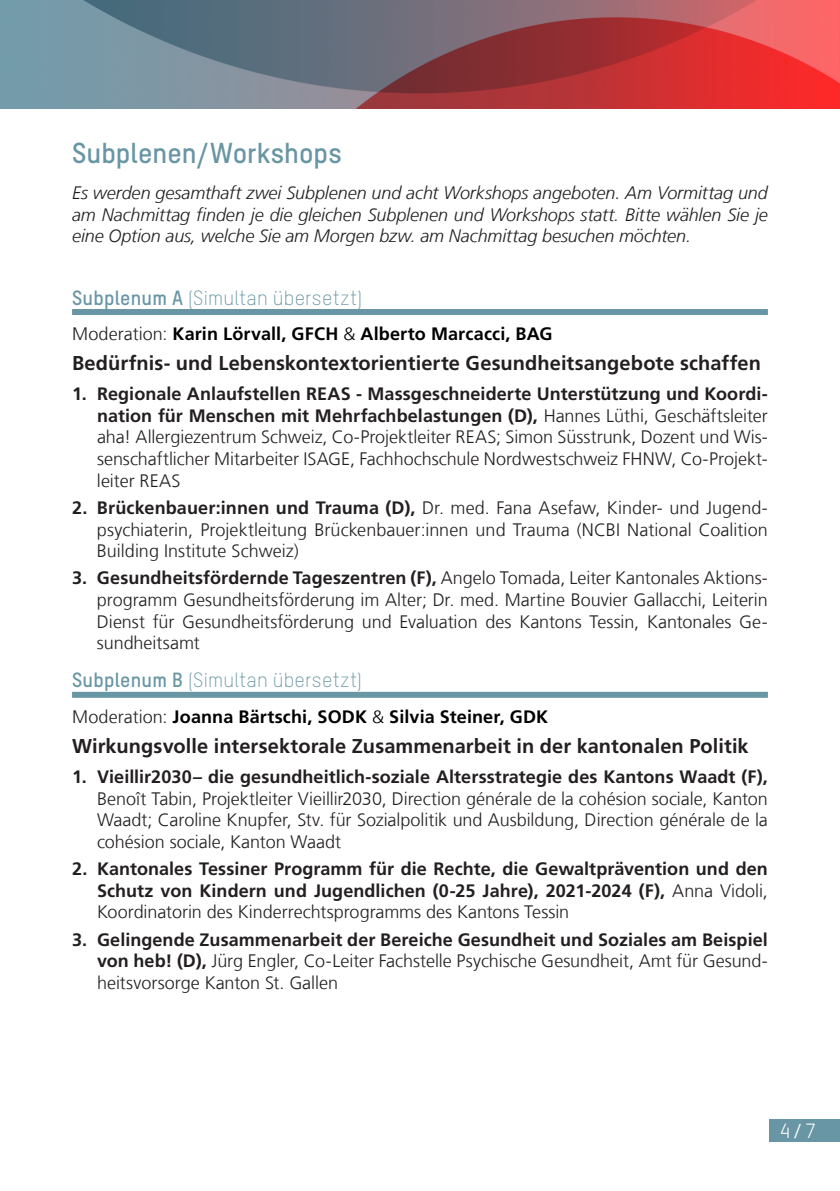
<style>
.page{position:relative;width:840px;height:1191px;background:#fff}
.page>*{position:absolute;margin:0;border:0;box-sizing:border-box;transform-origin:0 0}
.t1{font:28px "T Star Bold";color:#6996a4}
.t2{font:700 20px "Frutiger LT Com";letter-spacing:.005em;color:#231f20}
.t3{font:20px "T Star Light";letter-spacing:.01em;color:#6996a4}
.t4{font:20px "T Star Regular";color:#fff}
.t5{font:300 18px/21.6px "Frutiger LT Com";color:#231f20;text-align:justify}
.t6{font:700 18px/21.6px "Frutiger LT Com";letter-spacing:.005em;color:#231f20;text-align:justify}
.t7{font:italic 300 18px/21.6px "Frutiger LT Com";letter-spacing:-.005em;color:#231f20;text-align:justify}
.t8{font:700 18px "Frutiger LT Com";letter-spacing:.01em;color:#000}
.s1{font-family:"T Star Bold"}
.s2{font-weight:300;color:#231f20}
.s3{font-weight:300}
.s4{font-weight:700}
.s5{font-family:"Frutiger LT Com";font-weight:300}
</style>
<div class="page">
<div style="left:72px;top:309px;width:695px;height:6px;background:#6996a4"></div>
<div style="left:72px;top:692px;width:695px;height:6px;background:#6996a4"></div>
<img style="left:0;top:0;width:839px;height:109px">
<div style="left:768px;top:1119px;width:71px;height:22px;background:#6996a4"></div>
<h1 class="t1" style="left:72px;top:136px;width:271px">Subplenen/Workshops</h1>
<p class="t7" style="left:72px;top:182px;width:697px">Es werden gesamthaft zwei Subplenen und acht Workshops angeboten. Am Vormittag und am Nachmittag finden je die gleichen Subplenen und Workshops statt. Bitte wählen Sie je eine Option aus, welche Sie am Morgen bzw. am Nachmittag besuchen möchten.</p>
<p class="t3" style="left:72px;top:286px;width:292px"><span class="s1">Subplenum A</span> (Simultan übersetzt)</p>
<p class="t8" style="left:72px;top:324px;width:481px"><span class="s2">Moderation:</span> Karin Lörvall, GFCH <span class="s3">&amp;</span> Alberto Marcacci, BAG</p>
<p class="t2" style="left:72px;top:351px;width:690px">Bedürfnis- und Lebenskontextorientierte Gesundheitsangebote schaffen</p>
<p class="t5" style="left:97px;top:383px;width:672px;text-indent:-25px"><span class="s4">1. Regionale Anlaufstellen REAS - Massgeschneiderte Unterstützung und Koordi&shy;nation für Menschen mit Mehrfachbelastungen (D),</span> Hannes Lüthi, Geschäftsleiter aha! Allergiezentrum Schweiz, Co-Projektleiter REAS; Simon Süsstrunk, Dozent und Wis‑ senschaftlicher Mitarbeiter ISAGE, Fachhochschule Nordwestschweiz FHNW, Co-Projekt‑ leiter REAS</p>
<p class="t5" style="left:97px;top:497px;width:672px;text-indent:-25px"><span class="s4">2. Brückenbauer:innen und Trauma (D),</span> Dr. med. Fana Asefaw, Kinder- und Jugend‑ psychiaterin, Projektleitung Brückenbauer:innen und Trauma (NCBI National Coalition Building Institute Schweiz)</p>
<p class="t5" style="left:97px;top:567px;width:672px;text-indent:-25px"><span class="s4">3. Gesundheitsfördernde Tageszentren (F),</span> Angelo Tomada, Leiter Kantonales Aktions‑ programm Gesundheitsförderung im Alter; Dr. med. Martine Bouvier Gallacchi, Leiterin Dienst für Gesundheitsförderung und Evaluation des Kantons Tessin, Kantonales Ge‑ sundheitsamt</p>
<p class="t3" style="left:72px;top:668px;width:292px"><span class="s1">Subplenum B</span> (Simultan übersetzt)</p>
<p class="t8" style="left:72px;top:706px;width:477px"><span class="s2">Moderation:</span> Joanna Bärtschi, SODK <span class="s3">&amp;</span> Silvia Steiner, GDK</p>
<p class="t2" style="left:72px;top:734px;width:677px">Wirkungsvolle intersektorale Zusammenarbeit in der kantonalen Politik</p>
<p class="t6" style="left:72px;top:766px;width:696px">1. Vieillir2030– die gesundheitlich-soziale Altersstrategie des Kantons Waadt (F),</p>
<p class="t5" style="left:97px;top:787px;width:672px">Benoît Tabin, Projektleiter Vieillir2030, Direction générale de la cohésion sociale, Kanton Waadt; Caroline Knupfer, Stv. für Sozialpolitik und Ausbildung, Direction générale de la cohésion sociale, Kanton Waadt</p>
<p class="t6" style="left:97px;top:858px;width:672px;text-indent:-25px">2. Kantonales Tessiner Programm für die Rechte, die Gewaltprävention und den Schutz von Kindern und Jugendlichen (0-25 Jahre), 2021-2024 (F), <span class="s3">Anna Vidoli, Koordinatorin des Kinderrechtsprogramms des Kantons Tessin</span></p>
<p class="t5" style="left:97px;top:928px;width:672px;text-indent:-25px"><span class="s4">3. Gelingende Zusammenarbeit der Bereiche Gesundheit und Soziales am Beispiel von heb! (D),</span> Jürg Engler, Co-Leiter Fachstelle Psychische Gesundheit, Amt für Gesund‑ heitsvorsorge Kanton St. Gallen</p>
<p class="t4" style="left:779px;top:1118px;width:37px">4 <span class="s5">/</span> 7</p>
</div>
